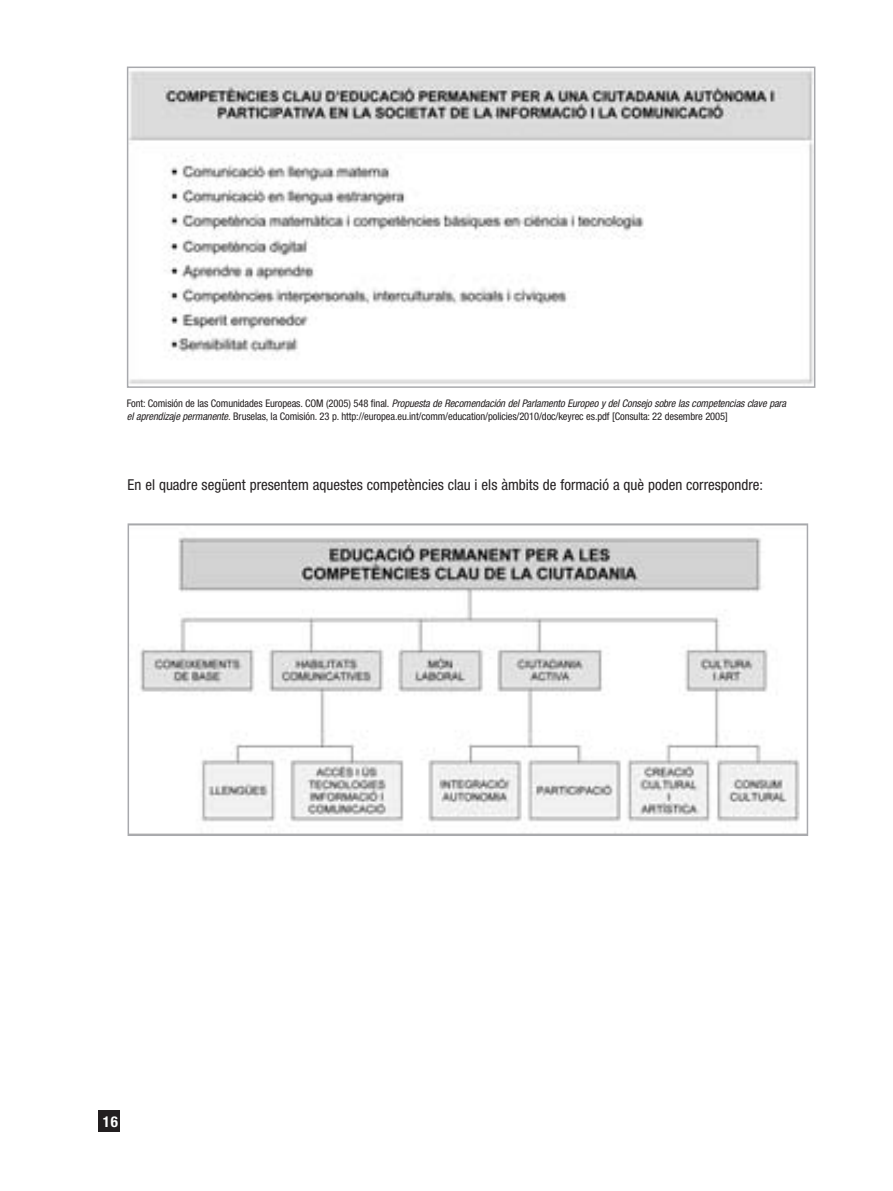
<style>
.page{position:relative;width:893px;height:1191px;background:#fff}
.page>*{position:absolute;margin:0;border:0;box-sizing:border-box;transform-origin:0 0}
.t1{font:condensed 15px "Helvetica Neue";color:#231f20}
.t2{font:700 condensed 15px "Helvetica Neue";color:#fff}
.t3{font:condensed 10.5px/13.5px "Helvetica Neue";letter-spacing:-.01em;color:#231f20}
.s1{font-style:italic}
</style>
<div class="page">
<div style="left:99px;top:1110px;width:21px;height:21px;background:#231f20"></div>
<img style="left:130px;top:70px;width:682px;height:314px">
<div style="left:127px;top:67px;width:688px;height:321px;border:2px solid #a8a9ad"></div>
<img style="left:140px;top:537px;width:660px;height:290px">
<div style="left:128px;top:523px;width:680px;height:313px;border:2px solid #a8a9ad"></div>
<p class="t3" style="left:127px;top:397px;width:661px">Font: Comisión de las Comunidades Europeas. COM (2005) 548 final. <span class="s1">Propuesta de Recomendación del Parlamento Europeo y del Consejo sobre las competencias clave para el aprendizaje permanente.</span> Bruselas, la Comisión. 23 p. http://europea.eu.int/comm/education/policies/2010/doc/keyrec es.pdf [Consulta: 22 desembre 2005]</p>
<h1 class="t1" style="left:128px;top:479px;width:637px">En el quadre següent presentem aquestes competències clau i els àmbits de formació a què poden correspondre:</h1>
<h1 class="t2" style="left:103px;top:1116px;width:17px">16</h1>
</div>
